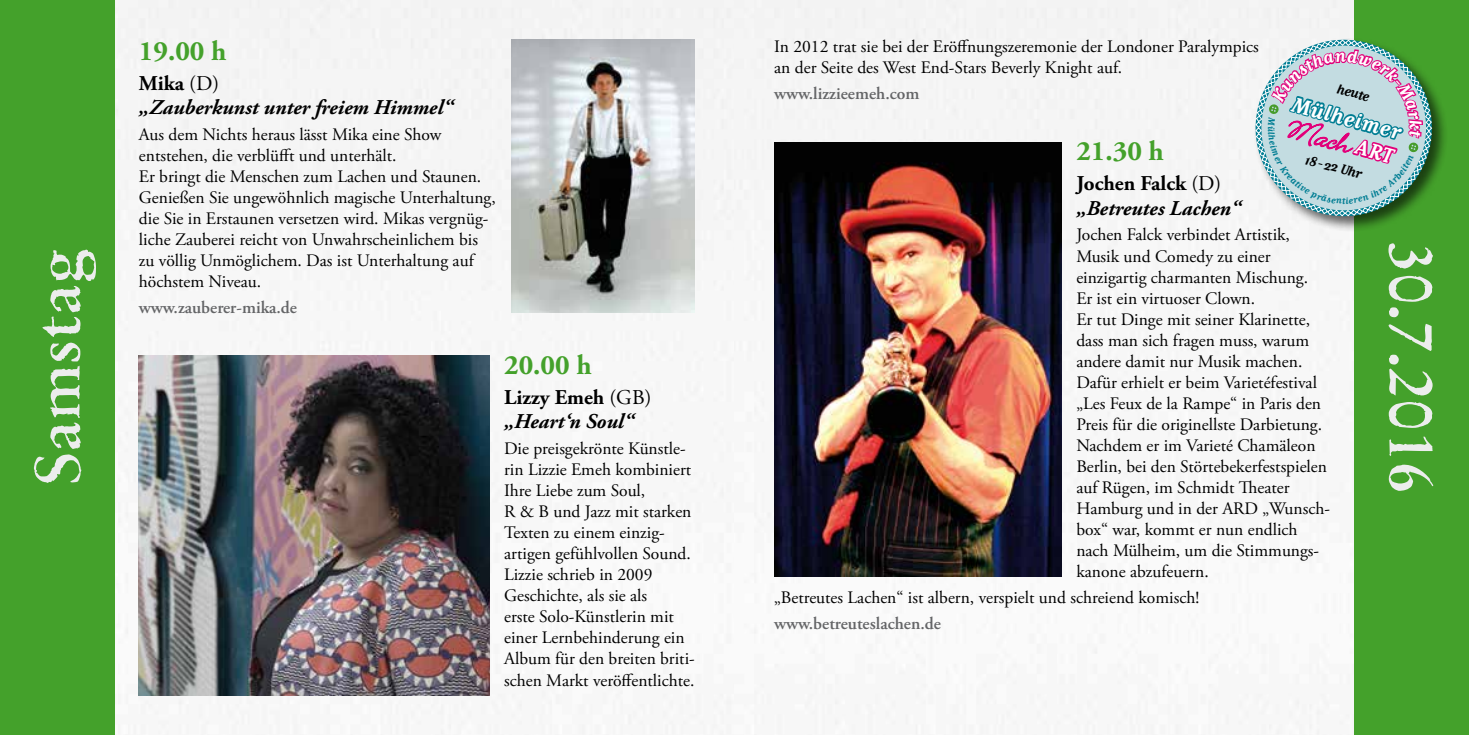
<style>
.page{position:relative;width:1469px;height:735px;background:#fff}
.page>*{position:absolute;margin:0;border:0;box-sizing:border-box;transform-origin:0 0}
.t1{font:700 63px "Garamond Rough";color:#eceded}
.t2{font:700 28px "Adobe Garamond Pro";color:#44a12b}
.t3{font:700 24.85px "Matrix Script";color:#fff}
.t4{font:italic 700 21px/24.5px "Adobe Garamond Pro";color:#000}
.t5{font:17.5px/21px "Adobe Garamond Pro";color:#000}
.t6{font:600 17.5px "Adobe Garamond Pro";color:#646567}
.t7{font:700 16.1px "Matrix Script";color:#000}
.t8{font:700 10.85px "Matrix Script";color:#007d93}
.s1{font-style:normal}
.s2{font-weight:400;font-style:normal}
</style>
<div class="page">
<img style="left:114px;top:0;width:1239px;height:734px">
<div style="left:0;top:0;width:114px;height:734px;background:#44a12b"></div>
<div style="left:1354px;top:0;width:114px;height:734px;background:#44a12b"></div>
<img style="left:511px;top:40px;width:183px;height:273px">
<img style="left:139px;top:355px;width:350px;height:339px">
<img style="left:774px;top:142px;width:287px;height:434px">
<div style="left:1253px;top:37px;width:194px;height:195px;background:#000;opacity:.6"></div>
<svg style="left:1242px;top:0;width:203px;height:222px"></svg>
<p class="t5" style="left:774px;top:37px;width:486px">In 2012 trat sie bei der Eröffnungszeremonie der Londoner Paralympics an der Seite des West End-Stars Beverly Knight auf.</p>
<p class="t6" style="left:774px;top:84px;width:147px">www.lizzieemeh.com</p>
<h2 class="t2" style="left:139px;top:35px;width:89px">19.00 h</h2>
<p class="t4" style="left:139px;top:71px;width:316px"><span class="s1">Mika</span> <span class="s2">(D)<br></span>„Zauberkunst unter freiem Himmel“</p>
<p class="t5" style="left:139px;top:124px;width:358px">Aus dem Nichts heraus lässt Mika eine Show entstehen, die verblüfft und unterhält.<br>Er bringt die Menschen zum Lachen und Staunen.<br>Genießen Sie ungewöhnlich magische Unterhaltung, die Sie in Erstaunen versetzen wird. Mikas vergnüg&shy;liche Zauberei reicht von Unwahrscheinlichem bis zu völlig Unmöglichem. Das ist Unterhaltung auf höchstem Niveau.</p>
<p class="t6" style="left:139px;top:297px;width:160px">www.zauberer-mika.de</p>
<p class="t7" style="left:1339px;top:80px;width:35px;rotate:15deg">heute</p>
<h3 class="t3" style="left:1295px;top:91px;width:113px;rotate:15deg">Mülheimer</h3>
<p class="t7" style="left:1307px;top:151px;width:60px;rotate:15deg">18-22 Uhr</p>
<p class="t8" style="left:1276px;top:126px;width:7px;rotate:90deg">ü</p>
<h2 class="t2" style="left:1076px;top:135px;width:89px">21.30 h</h2>
<p class="t4" style="left:1076px;top:171px;width:166px"><span class="s1">Jochen Falck</span> <span class="s2">(D) </span>„Betreutes Lachen“</p>
<p class="t5" style="left:1076px;top:225px;width:255px">Jochen Falck verbindet Artistik,<br>Musik und Comedy zu einer einzigartig charmanten Mischung.<br>Er ist ein virtuoser Clown.<br>Er tut Dinge mit seiner Klarinette, dass man sich fragen muss, warum andere damit nur Musik machen.<br>Dafür erhielt er beim Varietéfestival „Les Feux de la Rampe“ in Paris den<br>Preis für die originellste Darbietung.<br>Nachdem er im Varieté Chamäleon<br>Berlin, bei den Störtebekerfestspielen auf Rügen, im Schmidt Theater<br>Hamburg und in der ARD „Wunsch&shy;box“ war, kommt er nun endlich nach Mülheim, um die Stimmungs&shy;kanone abzufeuern.</p>
<p class="t5" style="left:774px;top:587px;width:426px">„Betreutes Lachen“ ist albern, verspielt und schreiend komisch!</p>
<p class="t6" style="left:774px;top:612px;width:168px">www.betreuteslachen.de</p>
<p class="t8" style="left:1342px;top:195px;width:5px">t</p>
<h1 class="t1" style="left:19px;top:486px;width:240px;rotate:-90deg">Samstag</h1>
<h1 class="t1" style="left:1450px;top:241px;width:253px;rotate:90deg">30.7.2016</h1>
<h2 class="t2" style="left:504px;top:349px;width:89px">20.00 h</h2>
<p class="t4" style="left:504px;top:385px;width:149px"><span class="s1">Lizzy Emeh</span> <span class="s2">(GB) </span>„Heart‘n Soul“</p>
<p class="t5" style="left:504px;top:438px;width:192px">Die preisgekrönte Künstle&shy;rin Lizzie Emeh kombiniert<br>Ihre Liebe zum Soul,<br>R &amp; B und Jazz mit starken<br>Texten zu einem einzig&shy;artigen gefühlvollen Sound.<br>Lizzie schrieb in 2009<br>Geschichte, als sie als<br>erste Solo-Künstlerin mit einer Lernbehinderung ein<br>Album für den breiten briti&shy;schen Markt veröffentlichte.</p>
</div>
